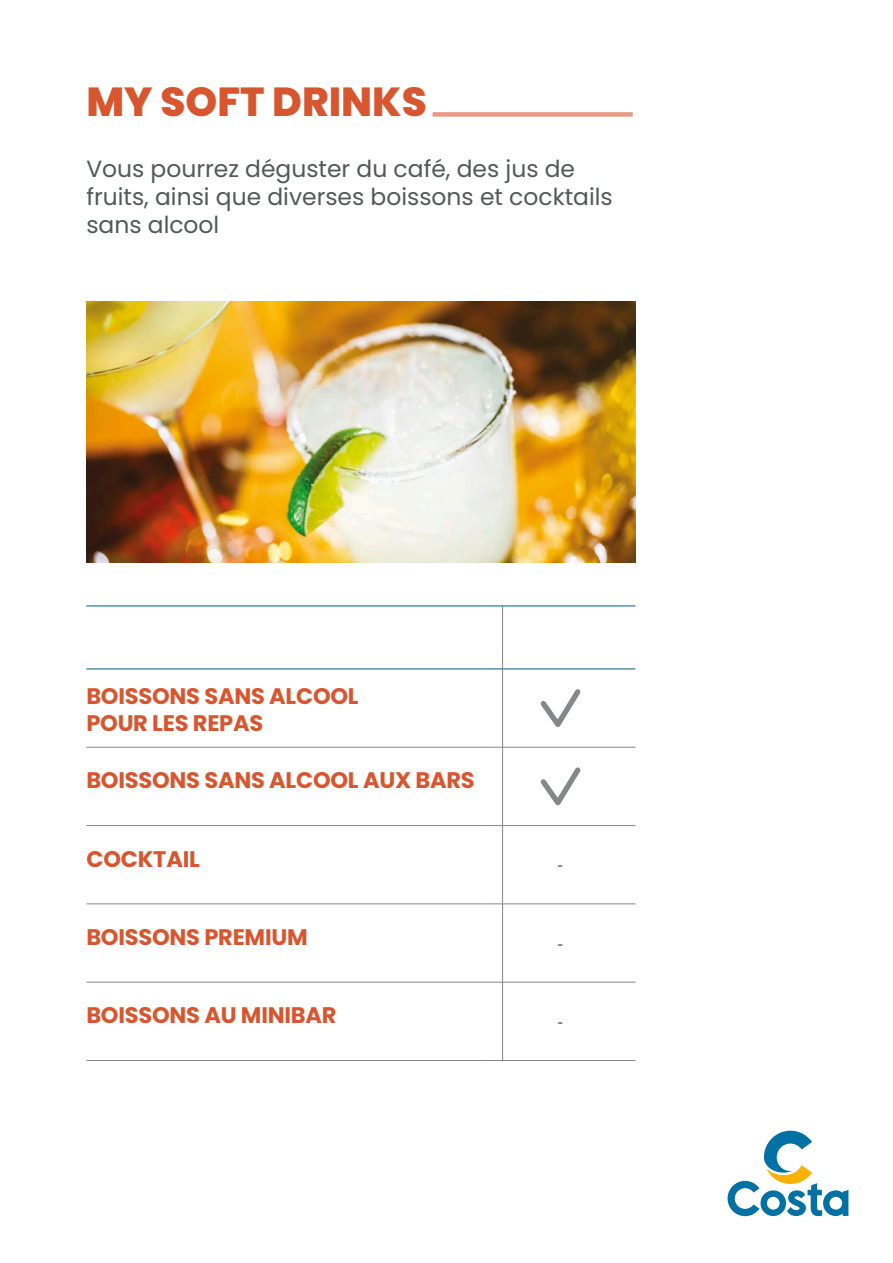
<style>
.page{position:relative;width:893px;height:1263px;background:#fff}
.page>*{position:absolute;margin:0;border:0;box-sizing:border-box;transform-origin:0 0}
.t1{font:800 40.5px "Poppins";color:#d8562f}
.t2{font:23.4px/28px "Poppins";color:#515a57}
.t3{font:700 22.5px/27px "Poppins";letter-spacing:-.01em;color:#d8562f}
.t4{font:10.8px "Poppins";color:#000}
</style>
<div class="page">
<img style="left:86px;top:301px;width:549px;height:261px">
<div style="left:433px;top:112px;width:200px;height:5px;background:#e79a83"></div>
<hr style="left:502px;top:606px;width:1px;height:62px;background:#868786">
<hr style="left:502px;top:669px;width:1px;height:78px;background:#868786">
<hr style="left:86px;top:747px;width:400px;height:1px;background:#868786">
<hr style="left:486px;top:747px;width:149px;height:1px;background:#868786">
<hr style="left:502px;top:747px;width:1px;height:78px;background:#868786">
<hr style="left:86px;top:825px;width:400px;height:1px;background:#868786">
<hr style="left:486px;top:825px;width:149px;height:1px;background:#868786">
<hr style="left:502px;top:826px;width:1px;height:78px;background:#868786">
<hr style="left:86px;top:904px;width:400px;height:1px;background:#868786">
<hr style="left:486px;top:904px;width:149px;height:1px;background:#868786">
<hr style="left:502px;top:904px;width:1px;height:78px;background:#868786">
<hr style="left:86px;top:982px;width:400px;height:1px;background:#868786">
<hr style="left:486px;top:982px;width:149px;height:1px;background:#868786">
<hr style="left:502px;top:982px;width:1px;height:78px;background:#868786">
<hr style="left:86px;top:1060px;width:400px;height:1px;background:#868786">
<hr style="left:486px;top:1060px;width:149px;height:1px;background:#868786">
<hr style="left:86px;top:605px;width:400px;height:1px;background:#005c7a">
<hr style="left:486px;top:605px;width:149px;height:1px;background:#005c7a">
<hr style="left:86px;top:668px;width:400px;height:1px;background:#005c7a">
<hr style="left:486px;top:668px;width:149px;height:1px;background:#005c7a">
<svg style="left:540px;top:689px;width:41px;height:38px"></svg>
<svg style="left:540px;top:767px;width:41px;height:39px"></svg>
<svg style="left:727px;top:1131px;width:121px;height:85px"></svg>
<h1 class="t1" style="left:86px;top:79px;width:342px">MY SOFT DRINKS</h1>
<p class="t2" style="left:86px;top:155px;width:528px">Vous pourrez déguster du café, des jus de fruits, ainsi que diverses boissons et cocktails sans alcool</p>
<p class="t3" style="left:86px;top:683px;width:274px">BOISSONS SANS ALCOOL<br>POUR LES REPAS</p>
<p class="t3" style="left:86px;top:767px;width:390px">BOISSONS SANS ALCOOL AUX BARS</p>
<p class="t3" style="left:86px;top:845px;width:115px">COCKTAIL</p>
<p class="t3" style="left:86px;top:924px;width:223px">BOISSONS PREMIUM</p>
<p class="t3" style="left:86px;top:1002px;width:252px">BOISSONS AU MINIBAR</p>
<p class="t4" style="left:558px;top:860px;width:7px">-</p>
<p class="t4" style="left:558px;top:939px;width:7px">-</p>
<p class="t4" style="left:558px;top:1017px;width:7px">-</p>
</div>
